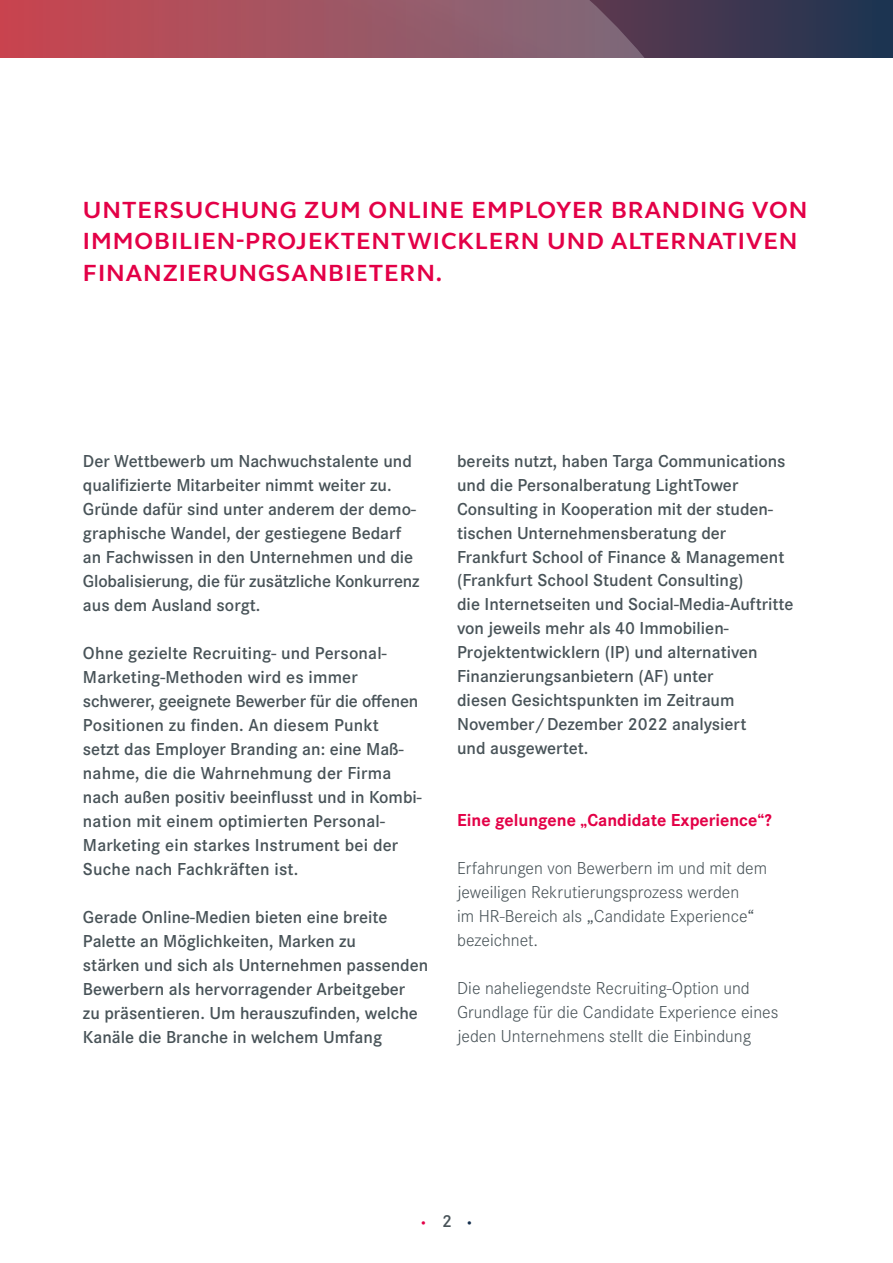
<style>
.page{position:relative;width:893px;height:1263px;background:#fff}
.page>*{position:absolute;margin:0;border:0;box-sizing:border-box;transform-origin:0 0}
.t1{font:700 24px/31.5px "FS Elliot Pro";letter-spacing:.04em;color:#e30047}
.t2{font:600 18px/24px "Corporate SOT";color:#485358}
.t3{font:300 18px/24px "Corporate SOT";color:#485358}
.t4{font:700 18px "Corporate S";color:#e30047}
.t5{font:600 12px "Corporate SOT";color:#e30047}
.s1{font-size:18px;color:#485358}
.s2{color:#142e4d}
</style>
<div class="page">
<div style="left:1px;top:1px;width:891px;height:57px;background:#273551"></div>
<svg style="left:1px;top:1px;width:787px;height:57px;background:#8e4f5f"></svg>
<h1 class="t1" style="left:83px;top:194px;width:726px">UNTERSUCHUNG ZUM ONLINE EMPLOYER BRANDING VON<br>IMMOBILIEN-PROJEKTENTWICKLERN UND ALTERNATIVEN<br>FINANZIERUNGSANBIETERN.</h1>
<p class="t2" style="left:83px;top:449px;width:338px">Der Wettbewerb um Nachwuchstalente und qualifizierte Mitarbeiter nimmt weiter zu.<br>Gründe dafür sind unter anderem der demo&shy;graphische Wandel, der gestiegene Bedarf an Fachwissen in den Unternehmen und die Globalisierung, die für zusätzliche Konkurrenz aus dem Ausland sorgt.</p>
<p class="t2" style="left:83px;top:641px;width:340px">Ohne gezielte Recruiting- und Personal-Marketing-Methoden wird es immer schwerer, geeignete Bewerber für die offenen Positionen zu finden. An diesem Punkt<br>setzt das Employer Branding an: eine Maß&shy;nahme, die die Wahrnehmung der Firma nach außen positiv beeinflusst und in Kombi&shy;nation mit einem optimierten Personal-Marketing ein starkes Instrument bei der Suche nach Fachkräften ist.</p>
<p class="t2" style="left:83px;top:905px;width:347px">Gerade Online-Medien bieten eine breite Palette an Möglichkeiten, Marken zu<br>stärken und sich als Unternehmen passenden Bewerbern als hervorragender Arbeitgeber<br>zu präsentieren. Um herauszufinden, welche Kanäle die Branche in welchem Umfang</p>
<p class="t2" style="left:457px;top:449px;width:338px">bereits nutzt, haben Targa Communications und die Personalberatung LightTower Consulting in Kooperation mit der studen-- tischen Unternehmensberatung der Frankfurt School of Finance &amp; Management (Frankfurt School Student Consulting)<br>die Internetseiten und Social-Media-Auftritte von jeweils mehr als 40 Immobilien-Projektentwicklern (IP) und alternativen Finanzierungsanbietern (AF) unter<br>diesen Gesichtspunkten im Zeitraum November/Dezember 2022 analysiert<br>und ausgewertet.</p>
<p class="t4" style="left:457px;top:808px;width:316px">Eine gelungene „Candidate Experience“?</p>
<p class="t3" style="left:457px;top:857px;width:312px">Erfahrungen von Bewerbern im und mit dem jeweiligen Rekrutierungsprozess werden<br>im HR-Bereich als „Candidate Experience“ bezeichnet.</p>
<p class="t3" style="left:457px;top:977px;width:323px">Die naheliegendste Recruiting-Option und<br>Grundlage für die Candidate Experience eines jeden Unternehmens stellt die Einbindung</p>
<p class="t5" style="left:419px;top:1216px;width:56px">•<span class="s1">2</span><span class="s2">•</span></p>
</div>
